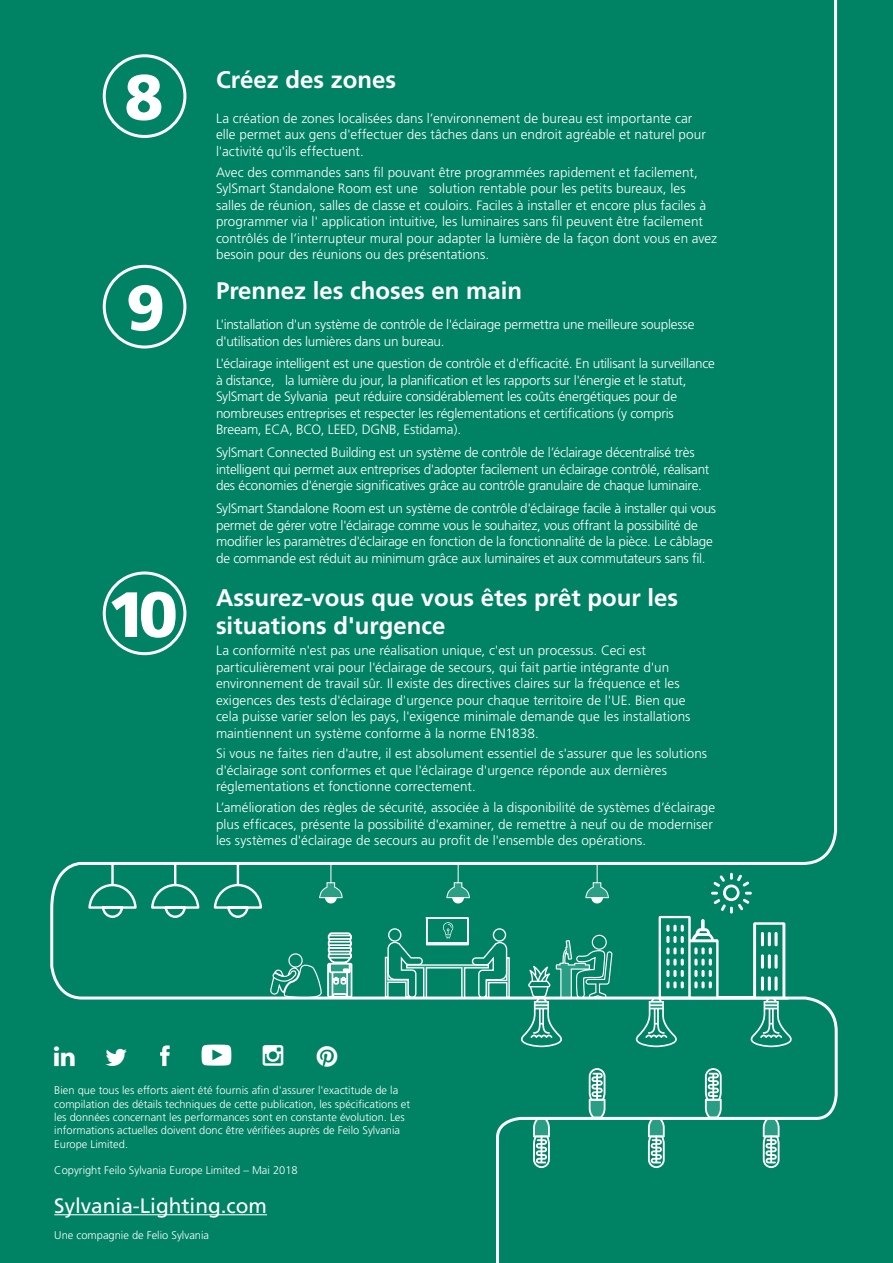
<style>
.page{position:relative;width:893px;height:1263px;background:#008264}
.page>*{position:absolute;margin:0;border:0;box-sizing:border-box;transform-origin:0 0}
.t1{font:900 63.9px "Frutiger";color:#fff}
.t2{font:700 24px/28.8px "Frutiger";color:#fff}
.t3{font:20.85px "Frutiger";color:#fff}
.t4{font:300 13.5px/16.5px "Frutiger";letter-spacing:-.005em;color:#fff}
.t5{font:300 11.1px/13.4px "Frutiger";color:#fff}
</style>
<div class="page">
<div style="left:49px;top:0;width:790px;height:1263px;background:#008264"></div>
<svg style="left:520px;top:923px;width:92px;height:124px;background:#239379"></svg>
<svg style="left:635px;top:873px;width:157px;height:174px;background:#25947a"></svg>
<svg style="left:589px;top:1068px;width:16px;height:50px"></svg>
<svg style="left:705px;top:1068px;width:17px;height:50px"></svg>
<svg style="left:763px;top:1118px;width:16px;height:50px"></svg>
<svg style="left:648px;top:1118px;width:17px;height:50px"></svg>
<svg style="left:533px;top:1118px;width:17px;height:50px"></svg>
<svg style="left:446px;top:862px;width:24px;height:42px"></svg>
<svg style="left:384px;top:917px;width:126px;height:82px;background:#309a81"></svg>
<svg style="left:54px;top:1046px;width:21px;height:20px"></svg>
<svg style="left:106px;top:1049px;width:21px;height:17px"></svg>
<svg style="left:263px;top:1045px;width:20px;height:21px"></svg>
<svg style="left:317px;top:1045px;width:20px;height:21px"></svg>
<h1 class="t1" style="left:124px;top:59px;width:41px">8</h1>
<h2 class="t2" style="left:216px;top:65px;width:182px">Créez des zones</h2>
<p class="t4" style="left:216px;top:110px;width:491px">La création de zones localisées dans l’environnement de bureau est importante car elle permet aux gens d'effectuer des tâches dans un endroit agréable et naturel pour l'activité qu'ils effectuent.</p>
<p class="t4" style="left:216px;top:164px;width:503px">Avec des commandes sans fil pouvant être programmées rapidement et facilement, SylSmart Standalone Room est une solution rentable pour les petits bureaux, les salles de réunion, salles de classe et couloirs. Faciles à installer et encore plus faciles à programmer via l' application intuitive, les luminaires sans fil peuvent être facilement contrôlés de l’interrupteur mural pour adapter la lumière de la façon dont vous en avez besoin pour des réunions ou des présentations.</p>
<h1 class="t1" style="left:126px;top:269px;width:41px">9</h1>
<h2 class="t2" style="left:216px;top:276px;width:308px">Prennez les choses en main</h2>
<p class="t4" style="left:216px;top:316px;width:480px">L'installation d'un système de contrôle de l'éclairage permettra une meilleure souplesse d'utilisation des lumières dans un bureau.</p>
<p class="t4" style="left:216px;top:355px;width:500px">L'éclairage intelligent est une question de contrôle et d'efficacité. En utilisant la surveillance à distance, la lumière du jour, la planification et les rapports sur l'énergie et le statut, SylSmart de Sylvania peut réduire considérablement les coûts énergétiques pour de nombreuses entreprises et respecter les réglementations et certifications (y compris Breeam, ECA, BCO, LEED, DGNB, Estidama).</p>
<p class="t4" style="left:216px;top:444px;width:495px">SylSmart Connected Building est un système de contrôle de l’éclairage décentralisé très intelligent qui permet aux entreprises d'adopter facilement un éclairage contrôlé, réalisant des économies d'énergie significatives grâce au contrôle granulaire de chaque luminaire.</p>
<p class="t4" style="left:216px;top:500px;width:502px">SylSmart Standalone Room est un système de contrôle d'éclairage facile à installer qui vous permet de gérer votre l'éclairage comme vous le souhaitez, vous offrant la possibilité de modifier les paramètres d'éclairage en fonction de la fonctionnalité de la pièce. Le câblage de commande est réduit au minimum grâce aux luminaires et aux commutateurs sans fil.</p>
<h1 class="t1" style="left:107px;top:576px;width:72px">10</h1>
<h2 class="t2" style="left:216px;top:583px;width:464px">Assurez-vous que vous êtes prêt pour les situations d'urgence</h2>
<p class="t4" style="left:216px;top:642px;width:476px">La conformité n'est pas une réalisation unique, c'est un processus. Ceci est particulièrement vrai pour l'éclairage de secours, qui fait partie intégrante d'un environnement de travail sûr. Il existe des directives claires sur la fréquence et les exigences des tests d'éclairage d'urgence pour chaque territoire de l'UE. Bien que cela puisse varier selon les pays, l'exigence minimale demande que les installations maintiennent un système conforme à la norme EN1838.</p>
<p class="t4" style="left:216px;top:745px;width:493px">Si vous ne faites rien d'autre, il est absolument essentiel de s'assurer que les solutions d'éclairage sont conformes et que l'éclairage d'urgence réponde aux dernières réglementations et fonctionne correctement.</p>
<p class="t4" style="left:216px;top:799px;width:501px">L’amélioration des règles de sécurité, associée à la disponibilité de systèmes d’éclairage plus efficaces, présente la possibilité d'examiner, de remettre à neuf ou de moderniser les systèmes d'éclairage de secours au profit de l'ensemble des opérations.</p>
<p class="t5" style="left:54px;top:1084px;width:357px">Bien que tous les efforts aient été fournis afin d'assurer l'exactitude de la compilation des détails techniques de cette publication, les spécifications et les données concernant les performances sont en constante évolution. Les informations actuelles doivent donc être vérifiées auprès de Feilo Sylvania Europe Limited.</p>
<p class="t5" style="left:54px;top:1164px;width:245px">Copyright Feilo Sylvania Europe Limited – Mai 2018</p>
<h3 class="t3" style="left:54px;top:1193px;width:214px">Sylvania-Lighting.com</h3>
<p class="t5" style="left:54px;top:1229px;width:156px">Une compagnie de Felio Sylvania</p>
</div>
